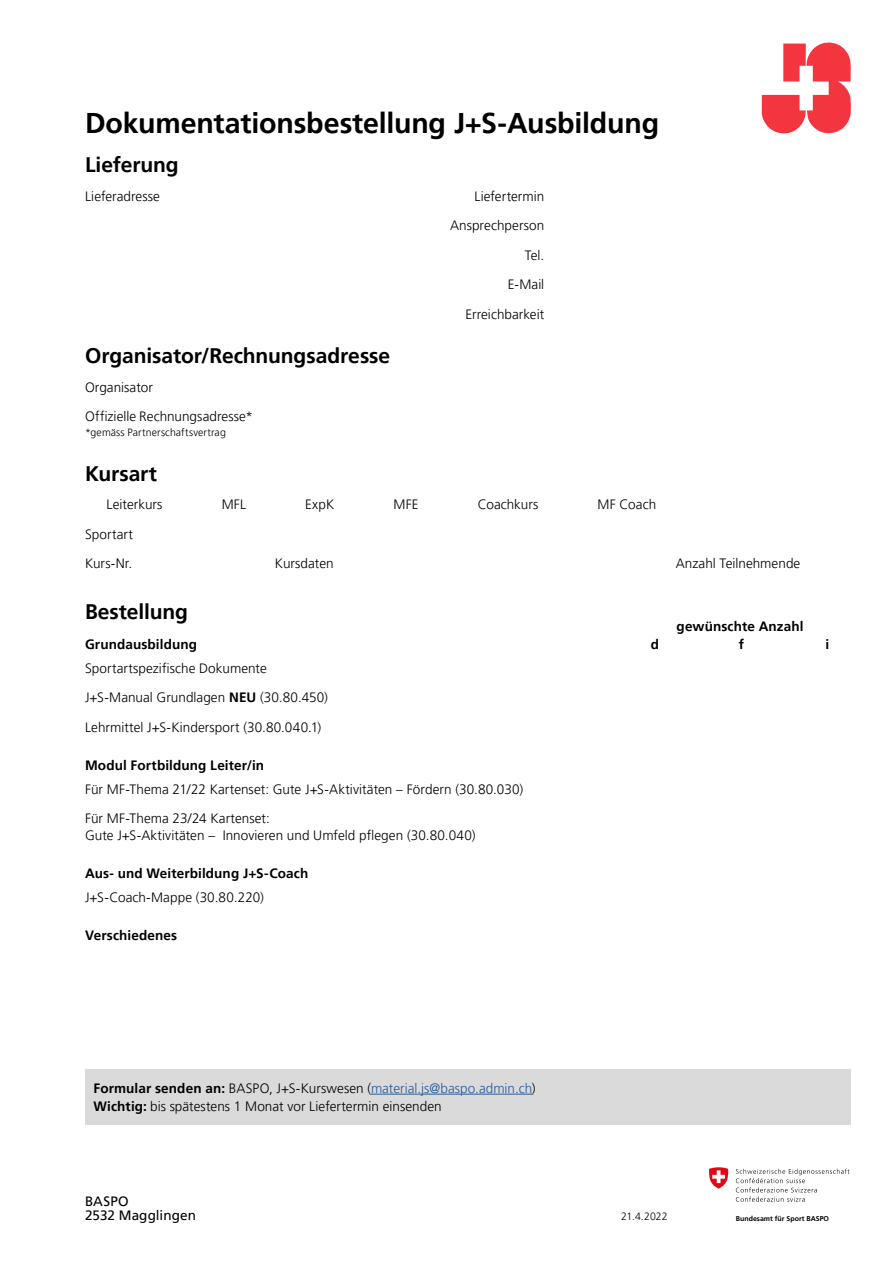
<style>
.page{position:relative;width:893px;height:1263px;background:#fff}
.page>*{position:absolute;margin:0;border:0;box-sizing:border-box;transform-origin:0 0}
.Titel_h1{font:700 28.5px "Frutiger LT Pro";letter-spacing:-.005em;color:#000}
.Titel_2_h2{font:700 21px "Frutiger LT Pro";letter-spacing:-.005em;color:#000}
.GS_p{font:700 21px "Frutiger LT Pro";letter-spacing:-.005em;color:#000}
.GS_p-2{font:300 13.5px/16.5px "Frutiger LT Pro";letter-spacing:.005em;color:#000}
.GS_p-3{font:700 13.5px "Frutiger LT Pro";letter-spacing:.01em;color:#000}
.GS_p-4{font:13.5px/14.2px "Frutiger LT Pro";letter-spacing:.01em;color:#000}
.GS_p-5{font:300 10.5px "Frutiger LT Pro";letter-spacing:.01em;color:#000}
.t1{font:700 7.05px "Frutiger LT";color:#000}
.s1{font-weight:700}
.s2{color:#275b9b}
</style>
<div class="page">
<svg style="left:762px;top:43px;width:89px;height:90px"></svg>
<svg style="left:736px;top:1169px;width:113px;height:33px"></svg>
<svg style="left:709px;top:1167px;width:19px;height:21px"></svg>
<div style="left:85px;top:1069px;width:766px;height:55px;background:#dadada"></div>
<hr style="left:371px;top:1094px;width:161px;height:1px;background:#275b9b">
<h1 class="Titel_h1" style="left:85px;top:106px;width:576px">Dokumentationsbestellung J+S-Ausbildung</h1>
<h2 class="Titel_2_h2" style="left:85px;top:152px;width:95px">Lieferung</h2>
<p class="GS_p-2" style="left:85px;top:188px;width:76px">Lieferadresse</p>
<p class="GS_p-2" style="left:474px;top:188px;width:71px">Liefertermin</p>
<p class="GS_p-2" style="left:450px;top:217px;width:96px">Ansprechperson</p>
<p class="GS_p-2" style="left:525px;top:247px;width:21px">Tel.</p>
<p class="GS_p-2" style="left:508px;top:276px;width:38px">E-Mail</p>
<p class="GS_p-2" style="left:465px;top:306px;width:80px">Erreichbarkeit</p>
<h2 class="Titel_2_h2" style="left:85px;top:344px;width:307px">Organisator/Rechnungsadresse</h2>
<p class="GS_p-2" style="left:85px;top:379px;width:69px">Organisator</p>
<p class="GS_p-2" style="left:85px;top:408px;width:169px">Offizielle Rechnungsadresse*</p>
<p class="GS_p-5" style="left:85px;top:426px;width:142px">*gemäss Partnerschaftsvertrag</p>
<h2 class="Titel_2_h2" style="left:85px;top:461px;width:74px">Kursart</h2>
<p class="GS_p-2" style="left:107px;top:496px;width:57px">Leiterkurs</p>
<p class="GS_p-2" style="left:222px;top:496px;width:26px">MFL</p>
<p class="GS_p-2" style="left:305px;top:496px;width:31px">ExpK</p>
<p class="GS_p-2" style="left:393px;top:496px;width:27px">MFE</p>
<p class="GS_p-2" style="left:478px;top:496px;width:62px">Coachkurs</p>
<p class="GS_p-2" style="left:598px;top:496px;width:60px">MF Coach</p>
<p class="GS_p-2" style="left:85px;top:526px;width:49px">Sportart</p>
<p class="GS_p-2" style="left:85px;top:555px;width:49px">Kurs-Nr.</p>
<p class="GS_p-2" style="left:275px;top:555px;width:60px">Kursdaten</p>
<p class="GS_p-2" style="left:676px;top:555px;width:126px">Anzahl Teilnehmende</p>
<p class="GS_p" style="left:85px;top:599px;width:105px">Bestellung</p>
<p class="GS_p-3" style="left:677px;top:618px;width:128px">gewünschte Anzahl</p>
<p class="GS_p-3" style="left:85px;top:636px;width:113px">Grundausbildung</p>
<p class="GS_p-3" style="left:651px;top:636px;width:10px">d</p>
<p class="GS_p-3" style="left:739px;top:636px;width:7px">f</p>
<p class="GS_p-3" style="left:825px;top:636px;width:5px">i</p>
<p class="GS_p-2" style="left:85px;top:660px;width:183px">Sportartspezifische Dokumente</p>
<p class="GS_p-2" style="left:85px;top:689px;width:244px">J+S-Manual Grundlagen <span class="s1">NEU</span> (30.80.450)</p>
<p class="GS_p-2" style="left:85px;top:719px;width:238px">Lehrmittel J+S-Kindersport (30.80.040.1)</p>
<p class="GS_p-3" style="left:85px;top:757px;width:181px">Modul Fortbildung Leiter/in</p>
<p class="GS_p-2" style="left:85px;top:781px;width:440px">Für MF-Thema 21/22 Kartenset: Gute J+S-Aktivitäten – Fördern (30.80.030)</p>
<p class="GS_p-2" style="left:85px;top:810px;width:392px">Für MF-Thema 23/24 Kartenset:<br>Gute J+S-Aktivitäten – Innovieren und Umfeld pflegen (30.80.040)</p>
<p class="GS_p-3" style="left:85px;top:865px;width:225px">Aus- und Weiterbildung J+S-Coach</p>
<p class="GS_p-2" style="left:85px;top:889px;width:180px">J+S-Coach-Mappe (30.80.220)</p>
<p class="GS_p-3" style="left:85px;top:927px;width:94px">Verschiedenes</p>
<p class="GS_p-2" style="left:94px;top:1079px;width:444px;line-height:18px"><span class="s1">Formular senden an:</span> BASPO, J+S-Kurswesen (<span class="s2">material.js@baspo.admin.ch</span>)<br><span class="s1">Wichtig:</span> bis spätestens 1 Monat vor Liefertermin einsenden</p>
<p class="GS_p-4" style="left:85px;top:1194px;width:113px">BASPO<br>2532 Magglingen</p>
<p class="GS_p-5" style="left:621px;top:1211px;width:48px">21.4.2022</p>
<p class="t1" style="left:736px;top:1214px;width:95px">Bundesamt für Sport BASPO</p>
</div>
